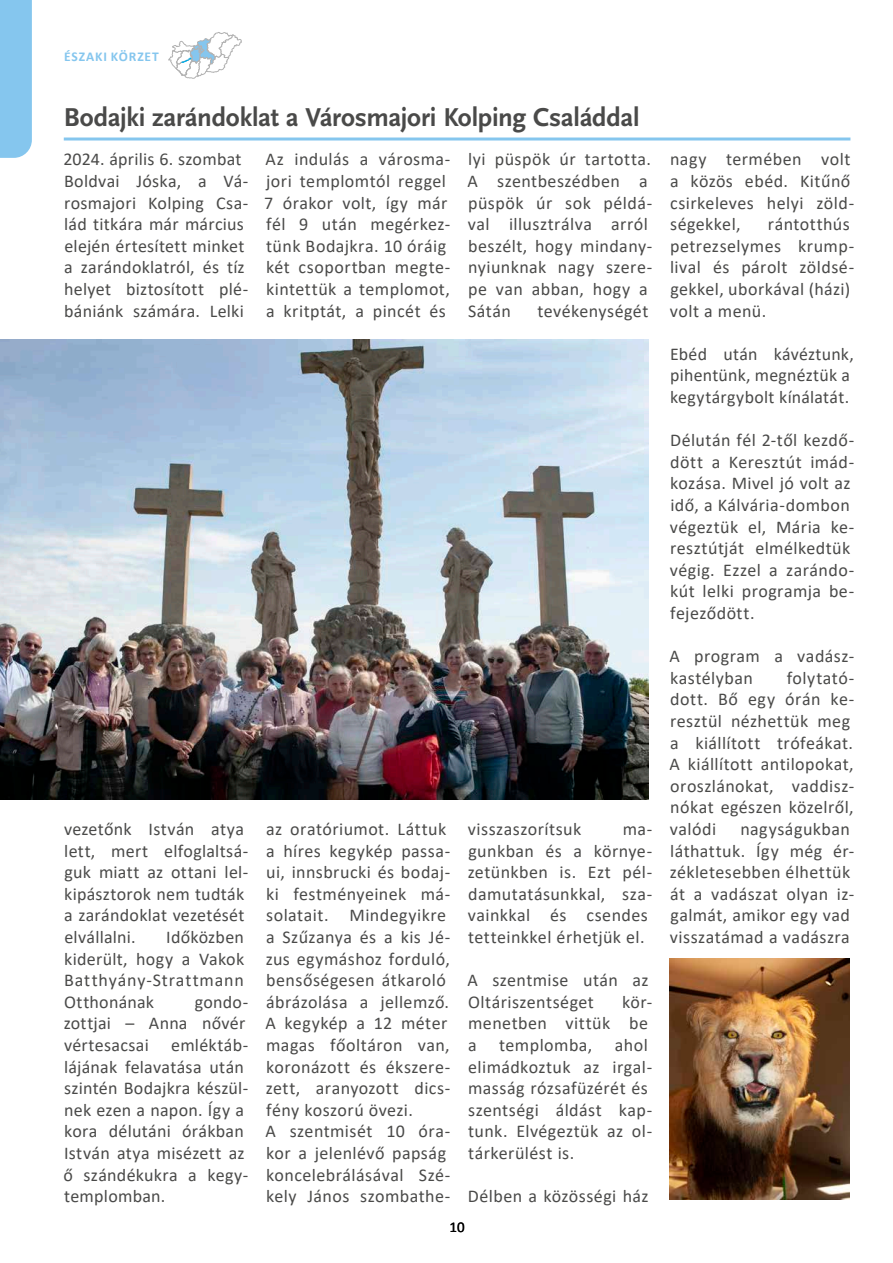
<style>
.page{position:relative;width:893px;height:1263px;background:#fff}
.page>*{position:absolute;margin:0;border:0;box-sizing:border-box;transform-origin:0 0}
.t1{font:700 27px "Scala Sans Pro";letter-spacing:-.01em;color:#4a4a49}
.t2{font:18px/21.6px "Calibri";letter-spacing:.02em;color:#4a4a49}
.t3{font:15px "Calibri";color:#000}
.t4{font:700 13.5px "Calibri";letter-spacing:.06em;color:#85c6ee}
</style>
<div class="page">
<img style="left:0;top:339px;width:648px;height:460px">
<img style="left:670px;top:959px;width:179px;height:240px">
<svg style="left:168px;top:32px;width:74px;height:47px"></svg>
<div style="left:0;top:0;width:32px;height:158px;background:#85c6ee"></div>
<hr style="left:64px;top:137px;width:786px;height:3px;background:#85c6ee">
<p class="t4" style="left:64px;top:47px;width:96px">ÉSZAKI KÖRZET</p>
<h1 class="t1" style="left:64px;top:101px;width:577px">Bodajki zarándoklat a Városmajori Kolping Családdal</h1>
<p class="t2" style="left:63px;top:148px;width:186px">2024. április 6. szombat<br>Boldvai Jóska, a Vá&shy;rosmajori Kolping Csa&shy;lád titkára már március elején értesített minket a zarándoklatról, és tíz helyet biztosított plé&shy;bániánk számára. Lelki</p>
<p class="t2" style="left:264px;top:148px;width:187px">Az indulás a városma&shy;jori templomtól reggel<br>7 órakor volt, így már fél 9 után megérkez&shy;tünk Bodajkra. 10 óráig két csoportban megte&shy;kintettük a templomot, a kritptát, a pincét és</p>
<p class="t2" style="left:467px;top:148px;width:186px">lyi püspök úr tartotta.<br>A szentbeszédben a püspök úr sok példá&shy;val illusztrálva arról beszélt, hogy mindan - nyiunknak nagy szere&shy;pe van abban, hogy a<br>Sátán</p>
<p class="t2" style="left:537px;top:299px;width:112px">tevékenységét</p>
<p class="t2" style="left:64px;top:818px;width:186px">vezetőnk István atya lett, mert elfoglaltsá&shy;guk miatt az ottani lel&shy;kipásztorok nem tudták a zarándoklat vezetését elvállalni.</p>
<p class="t2" style="left:64px;top:926px;width:182px;text-align:justify;text-indent:102px">Időközben kiderült, hogy a Vakok Batthyány-Strattmann Otthonának</p>
<p class="t2" style="left:64px;top:990px;width:186px;text-indent:131px">gondo&shy;zottjai – Anna nővér vértesacsai emléktáb&shy;lájának felavatása után szintén Bodajkra készül&shy;nek ezen a napon. Így a kora délutáni órákban<br>István atya misézett az ő szándékukra a kegy&shy;templomban.</p>
<p class="t2" style="left:265px;top:818px;width:186px">az oratóriumot. Láttuk a híres kegykép passa&shy;ui, innsbrucki és bodaj&shy;ki festményeinek má&shy;solatait. Mindegyikre a Szűzanya és a kis Jé&shy;zus egymáshoz forduló, bensőségesen átkaroló ábrázolása a jellemző.<br>A kegykép a 12 méter magas főoltáron van, koronázott és ékszere&shy;zett, aranyozott dics&shy;fény koszorú övezi.<br>A szentmisét 10 óra&shy;kor a jelenlévő papság koncelebrálásával Szé&shy;kely János szombathe-</p>
<p class="t2" style="left:468px;top:818px;width:115px">visszaszorítsuk</p>
<p class="t2" style="left:468px;top:818px;width:186px;text-indent:155px">ma&shy;gunkban és a környe&shy;zetünkben is. Ezt pél&shy;damutatásunkkal, sza&shy;vainkkal és csendes tetteinkkel érhetjük el.</p>
<p class="t2" style="left:467px;top:969px;width:183px">A szentmise után az<br>Oltáriszentséget</p>
<p class="t2" style="left:468px;top:990px;width:186px;text-indent:154px">kör&shy;menetben vittük be a</p>
<p class="t2" style="left:468px;top:1034px;width:186px;text-indent:147px">ahol elimádkoztuk az irgal&shy;masság rózsafüzérét és szentségi áldást kap&shy;tunk. Elvégeztük az ol&shy;tárkerülést is.</p>
<p class="t2" style="left:468px;top:1185px;width:182px">Délben a közösségi ház</p>
<p class="t2" style="left:499px;top:1034px;width:95px">templomba,</p>
<p class="t3" style="left:450px;top:1216px;width:17px">10</p>
<p class="t2" style="left:670px;top:148px;width:186px">nagy termében volt a közös ebéd. Kitűnő csirkeleves helyi zöld&shy;ségekkel,</p>
<p class="t2" style="left:670px;top:213px;width:186px;text-indent:98px">rántotthús petrezselymes krump&shy;lival és párolt zöldsé&shy;gekkel, uborkával (házi) volt a menü.</p>
<p class="t2" style="left:670px;top:342px;width:185px">Ebéd után kávéztunk, pihentünk, megnéztük a kegytárgybolt kínálatát.</p>
<p class="t2" style="left:670px;top:429px;width:186px">Délután fél 2-től kezdő&shy;dött a Keresztút imád&shy;kozása. Mivel jó volt az idő, a Kálvária-dombon végeztük el, Mária ke&shy;resztútját elmélkedtük végig. Ezzel a zarándo&shy;kút lelki programja be&shy;fejeződött.</p>
<p class="t2" style="left:669px;top:645px;width:186px">A program a vadász&shy;kastélyban</p>
<p class="t2" style="left:669px;top:666px;width:186px;text-indent:117px">folytató&shy;dott. Bő egy órán ke&shy;resztül nézhettük meg a kiállított trófeákat.<br>A kiállított antilopokat, oroszlánokat, vaddisz&shy;nókat egészen közelről, valódi</p>
<p class="t2" style="left:670px;top:818px;width:186px;text-indent:71px">nagyságukban láthattuk. Így még ér&shy;zékletesebben élhettük át a vadászat olyan iz&shy;galmát, amikor egy vad visszatámad a vadászra</p>
</div>
